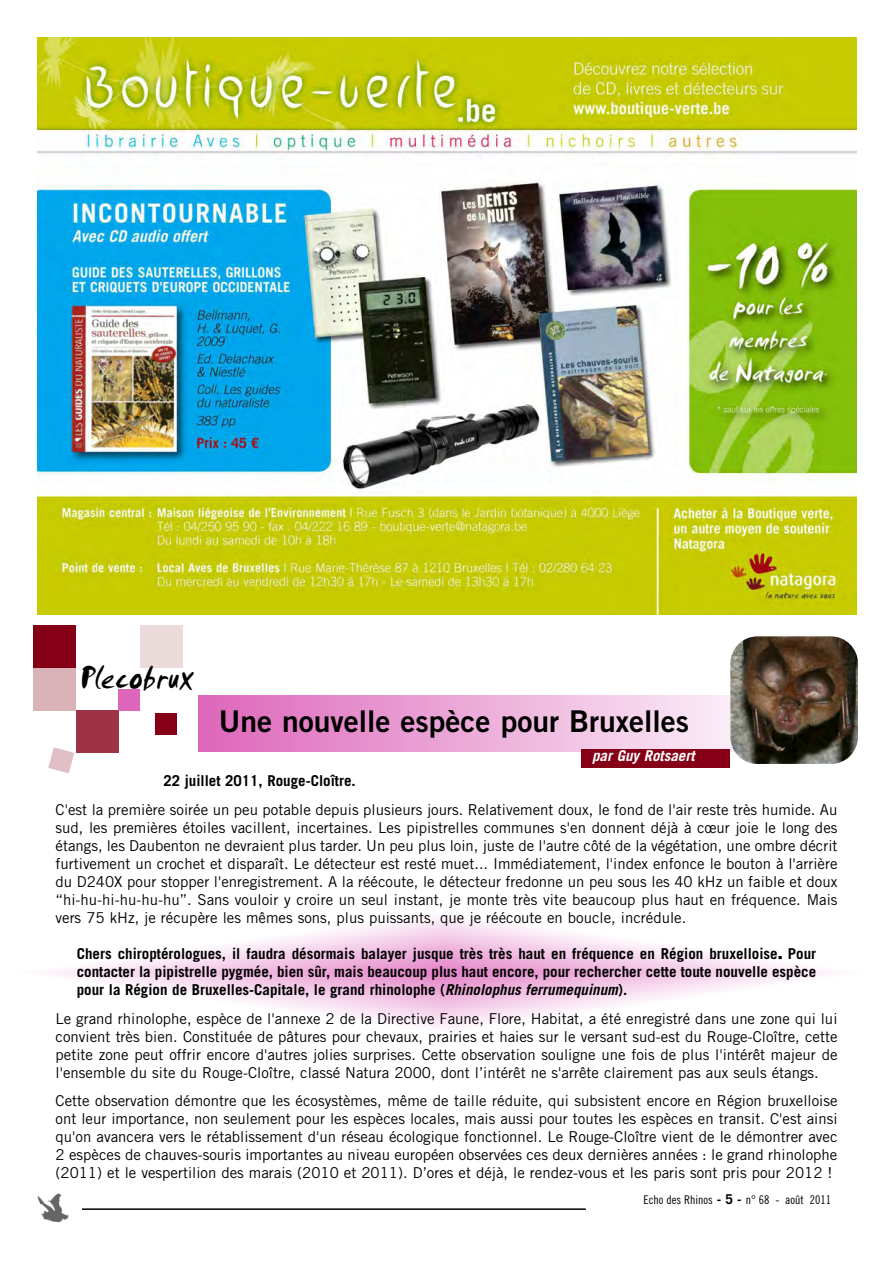
<style>
.page{position:relative;width:893px;height:1263px;background:#fff}
.page>*{position:absolute;margin:0;border:0;box-sizing:border-box;transform-origin:0 0}
.t1{font:36px "Smudger Plain";color:#000}
.t2{font:30px "Trade Gothic Bold Two";color:#000}
.t3{font:15px/18px "Trade Gothic";color:#000;text-align:justify}
.t4{font:700 15px/18px "Trade Gothic";color:#000;text-align:justify}
.t5{font:italic 700 15px "Trade Gothic";color:#fff}
.t6{font:12px "Trade Gothic Cond Eighteen";color:#000}
.s1{font-style:italic}
.s2{font-family:"Trade Gothic";font-weight:700;font-size:13.5px}
</style>
<div class="page">
<svg style="left:10px;top:912px;width:865px;height:120px"></svg>
<hr style="left:82px;top:1208px;width:504px;height:2px;background:#000">
<img style="left:38px;top:1193px;width:31px;height:30px">
<img style="left:38px;top:37px;width:818px;height:577px">
<div style="left:34px;top:626px;width:42px;height:42px;background:#850016"></div>
<div style="left:76px;top:711px;width:43px;height:42px;background:#9d3345"></div>
<div style="left:34px;top:668px;width:42px;height:43px;background:#dab3b9"></div>
<div style="left:119px;top:689px;width:21px;height:22px;background:#dd66ba"></div>
<div style="left:156px;top:713px;width:21px;height:21px;background:#850016"></div>
<svg style="left:48px;top:747px;width:26px;height:26px"></svg>
<div style="left:140px;top:626px;width:42px;height:42px;background:#eadada"></div>
<svg style="left:199px;top:696px;width:535px;height:55px;background:#eba8d8"></svg>
<div style="left:581px;top:749px;width:149px;height:19px;background:#850016"></div>
<img style="left:730px;top:636px;width:128px;height:128px;border-radius:27px">
<h1 class="t1" style="left:79px;top:656px;width:114px">Plecobrux</h1>
<h2 class="t2" style="left:219px;top:702px;width:472px">Une nouvelle espèce pour Bruxelles</h2>
<p class="t5" style="left:592px;top:747px;width:104px">par Guy Rotsaert</p>
<p class="t4" style="left:164px;top:772px;width:194px">22 juillet 2011, Rouge-Cloître.</p>
<p class="t3" style="left:56px;top:800px;width:783px">C'est la première soirée un peu potable depuis plusieurs jours. Relativement doux, le fond de l'air reste très humide. Au sud, les premières étoiles vacillent, incertaines. Les pipistrelles communes s'en donnent déjà à cœur joie le long des étangs, les Daubenton ne devraient plus tarder. Un peu plus loin, juste de l'autre côté de la végétation, une ombre décrit furtivement un crochet et disparaît. Le détecteur est resté muet... Immédiatement, l'index enfonce le bouton à l'arrière du D240X pour stopper l'enregistrement. A la réécoute, le détecteur fredonne un peu sous les 40 kHz un faible et doux “hi-hu-hi-hu-hu-hu”. Sans vouloir y croire un seul instant, je monte très vite beaucoup plus haut en fréquence. Mais vers 75 kHz, je récupère les mêmes sons, plus puissants, que je réécoute en boucle, incrédule.</p>
<p class="t4" style="left:77px;top:944px;width:741px">Chers chiroptérologues, il faudra désormais balayer jusque très très haut en fréquence en Région bruxelloise. Pour contacter la pipistrelle pygmée, bien sûr, mais beaucoup plus haut encore, pour rechercher cette toute nouvelle espèce pour la Région de Bruxelles-Capitale, le grand rhinolophe (<span class="s1">Rhinolophusferrumequinum</span>).</p>
<p class="t3" style="left:56px;top:1009px;width:783px">Le grand rhinolophe, espèce de l'annexe 2 de la Directive Faune, Flore, Habitat, a été enregistré dans une zone qui lui convient très bien. Constituée de pâtures pour chevaux, prairies et haies sur le versant sud-est du Rouge-Cloître, cette petite zone peut offrir encore d'autres jolies surprises. Cette observation souligne une fois de plus l'intérêt majeur de l'ensemble du site du Rouge-Cloître, classé Natura 2000, dont l’intérêt ne s'arrête clairement pas aux seuls étangs.</p>
<p class="t3" style="left:56px;top:1092px;width:783px">Cette observation démontre que les écosystèmes, même de taille réduite, qui subsistent encore en Région bruxelloise ont leur importance, non seulement pour les espèces locales, mais aussi pour toutes les espèces en transit. C'est ainsi qu'on avancera vers le rétablissement d'un réseau écologique fonctionnel. Le Rouge-Cloître vient de le démontrer avec 2 espèces de chauves-souris importantes au niveau européen observées ces deux dernières années : le grand rhinolophe (2011) et le vespertilion des marais (2010 et 2011). D’ores et déjà, le rendez-vous et les paris sont pris pour 2012 !</p>
<p class="t6" style="left:644px;top:1193px;width:189px">Echo des Rhinos <span class="s2">- 5 -</span> n° 68 - août 2011</p>
</div>
